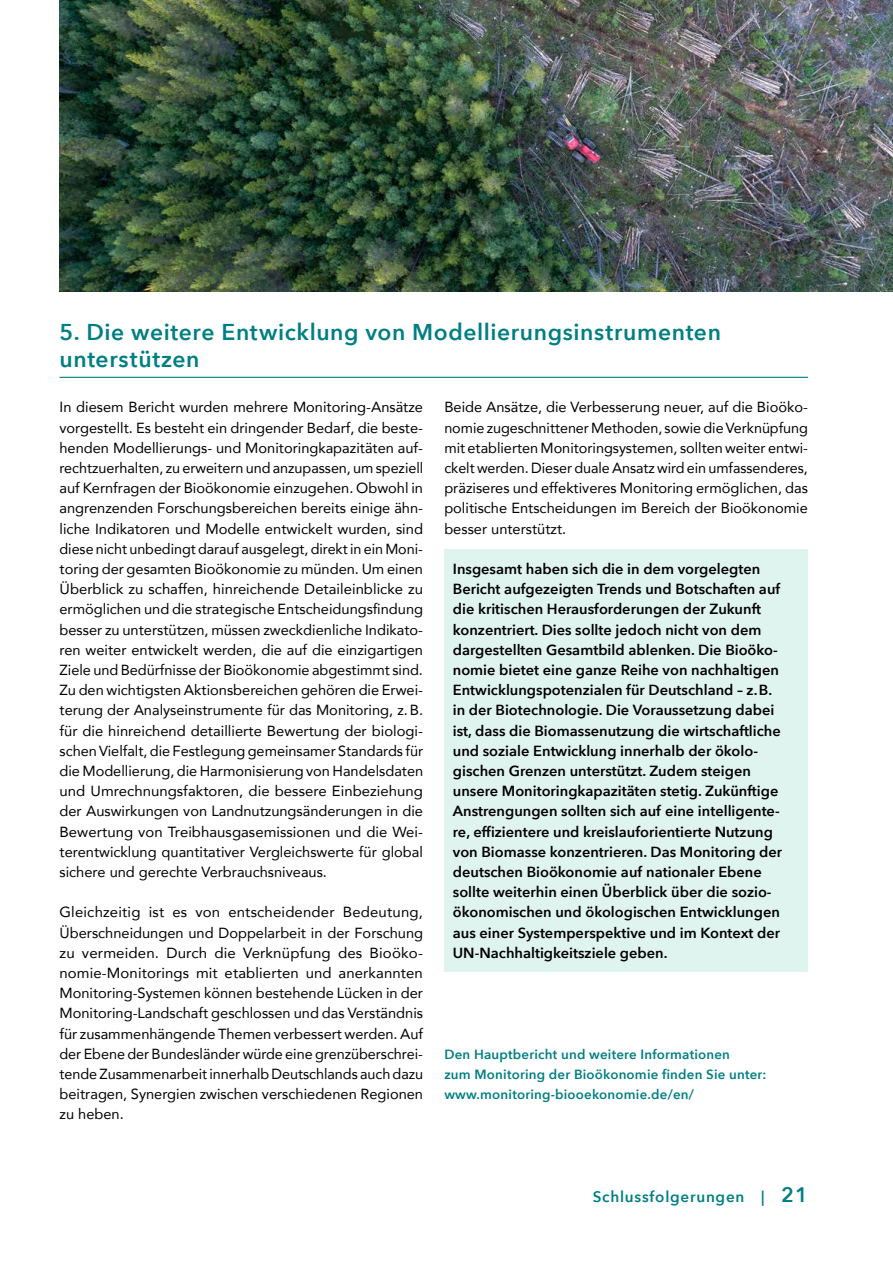
<style>
.page{position:relative;width:893px;height:1263px;background:#fff}
.page>*{position:absolute;margin:0;border:0;box-sizing:border-box;transform-origin:0 0}
.h4_Key_messeges_Spaltenspanne{font:600 22.8px/27px "Avenir Next";letter-spacing:.025em;color:#007f83}
.t1{font:600 15.15px "Avenir Next";letter-spacing:.05em;color:#007f83}
.Lauftext_10_14{font:14.7px/20.2px "Avenir";color:#000;text-align:justify}
.Box-Text-Green_Kopie{font:600 14.7px/20.2px "Avenir Next";color:#000}
.Bildtext_Marginal_8_12_5{font:600 13.35px/20.2px "Avenir Next";letter-spacing:.015em;color:#007f83}
.s1{font-size:21px}
</style>
<div class="page">
<hr style="left:60px;top:377px;width:748px;height:1px;background:#007f83">
<div style="left:444px;top:549px;width:364px;height:423px;background:#e0f4ef"></div>
<img style="left:60px;top:0;width:833px;height:291px">
<h4 class="h4_Key_messeges_Spaltenspanne" style="left:60px;top:318px;width:663px">5. Die weitere Entwicklung von Modellierungsinstrumenten unterstützen</h4>
<p class="Lauftext_10_14" style="left:60px;top:397px;width:365px">In diesem Bericht wurden mehrere Monitoring-Ansätze vorgestellt. Es besteht ein dringender Bedarf, die beste&shy;henden Modellierungs- und Monitoringkapazitäten auf&shy;rechtzuerhalten, zu erweitern und anzupassen, um speziell auf Kernfragen der Bioökonomie einzugehen. Obwohl in angrenzenden Forschungsbereichen bereits einige ähn&shy;liche Indikatoren und Modelle entwickelt wurden, sind diese nicht unbedingt darauf ausgelegt, direkt in ein Moni&shy;toring der gesamten Bioökonomie zu münden. Um einen Überblick zu schaffen, hinreichende Detaileinblicke zu ermöglichen und die strategische Entscheidungsfindung besser zu unterstützen, müssen zweckdienliche Indikato&shy;ren weiter entwickelt werden, die auf die einzigartigen Ziele und Bedürfnisse der Bioökonomie abgestimmt sind.<br>Zu den wichtigsten Aktionsbereichen gehören die Erwei&shy;terung der Analyseinstrumente für das Monitoring, z.B. für die hinreichend detaillierte Bewertung der biologi&shy;schen Vielfalt, die Festlegung gemeinsamer Standards für die Modellierung, die Harmonisierung von Handelsdaten und Umrechnungsfaktoren, die bessere Einbeziehung der Auswirkungen von Landnutzungsänderungen in die Bewertung von Treibhausgasemissionen und die Wei&shy;terentwicklung quantitativer Vergleichswerte für global sichere und gerechte Verbrauchsniveaus.</p>
<p class="Lauftext_10_14" style="left:60px;top:902px;width:365px">Gleichzeitig ist es von entscheidender Bedeutung, Überschneidungen und Doppelarbeit in der Forschung zu vermeiden. Durch die Verknüpfung des Bioöko&shy;nomie-Monitorings mit etablierten und anerkannten Monitoring-Systemen können bestehende Lücken in der Monitoring-Landschaft geschlossen und das Verständnis für zusammenhängende Themen verbessert werden. Auf der Ebene der Bundesländer würde eine grenzüberschrei&shy;tende Zusammenarbeit innerhalb Deutschlands auch dazu beitragen, Synergien zwischen verschiedenen Regionen zu heben.</p>
<p class="Lauftext_10_14" style="left:444px;top:397px;width:365px">Beide Ansätze, die Verbesserung neuer, auf die Bioöko&shy;nomie zugeschnittener Methoden, sowie die Verknüpfung mit etablierten Monitoringsystemen, sollten weiter entwi&shy;ckelt werden. Dieser duale Ansatz wird ein umfassenderes, präziseres und effektiveres Monitoring ermöglichen, das politische Entscheidungen im Bereich der Bioökonomie besser unterstützt.</p>
<p class="Box-Text-Green_Kopie" style="left:453px;top:558px;width:331px">Insgesamt haben sich die in dem vorgelegten Bericht aufgezeigten Trends und Botschaften auf die kritischen Herausforderungen der Zukunft konzentriert. Dies sollte jedoch nicht von dem dargestellten Gesamtbild ablenken. Die Bioöko&shy;nomie bietet eine ganze Reihe von nachhaltigen Entwicklungspotenzialen für Deutschland – z.B. in der Biotechnologie. Die Voraussetzung dabei ist, dass die Biomassenutzung die wirtschaftliche und soziale Entwicklung innerhalb der ökolo&shy;gischen Grenzen unterstützt. Zudem steigen unsere Monitoringkapazitäten stetig. Zukünftige Anstrengungen sollten sich auf eine intelligente&shy;re, effizientere und kreislauforientierte Nutzung von Biomasse konzentrieren. Das Monitoring der deutschen Bioökonomie auf nationaler Ebene sollte weiterhin einen Überblick über die sozio&shy;ökonomischen und ökologischen Entwicklungen aus einer Systemperspektive und im Kontext der UN-Nachhaltigkeitsziele geben.</p>
<p class="Bildtext_Marginal_8_12_5" style="left:444px;top:1044px;width:324px">Den Hauptbericht und weitere Informationen<br>zum Monitoring der Bioökonomie finden Sie unter: www.monitoring-biooekonomie.de/en/</p>
<p class="t1" style="left:593px;top:1184px;width:217px">Schlussfolgerungen | <span class="s1">21</span></p>
</div>
